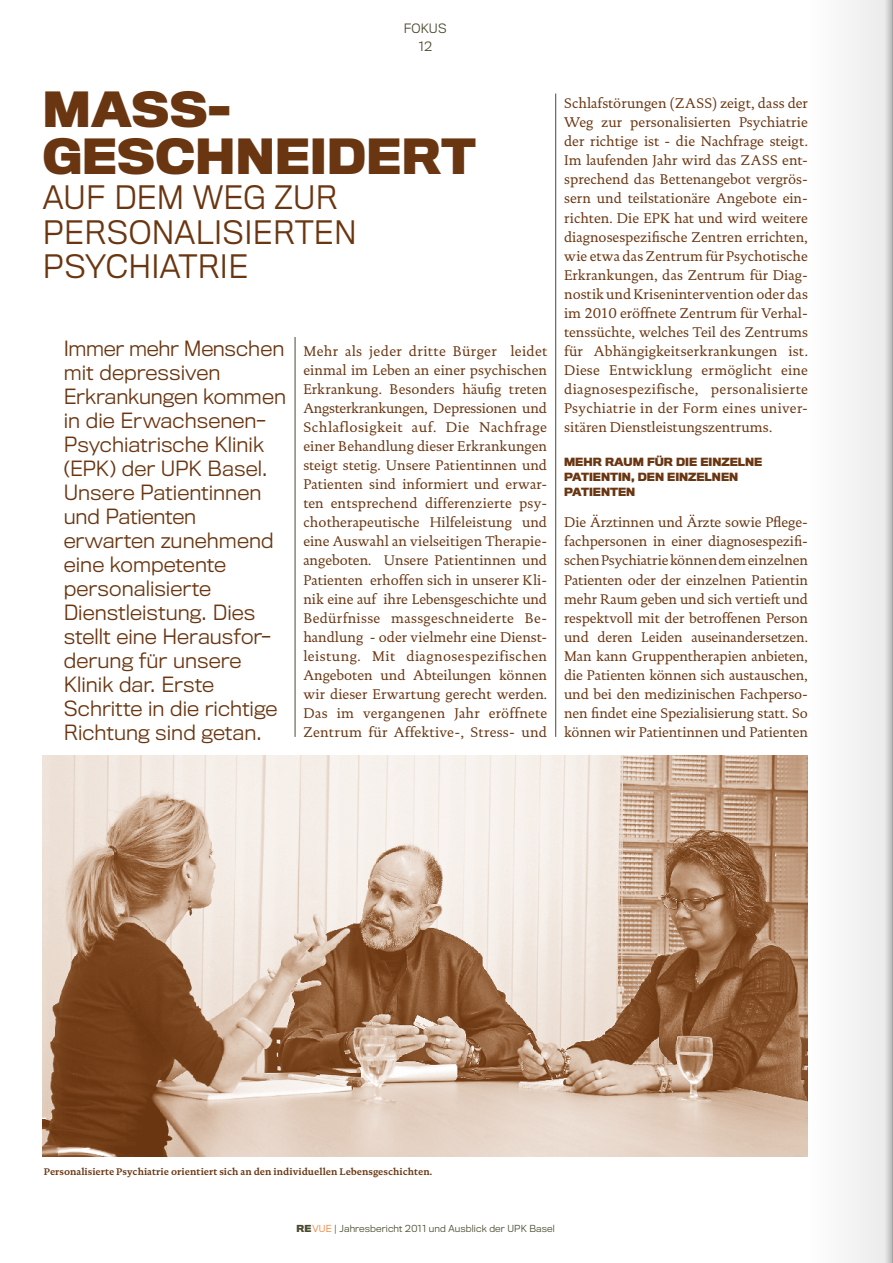
<style>
.page{position:relative;width:893px;height:1263px;background:#fff}
.page>*{position:absolute;margin:0;border:0;box-sizing:border-box;transform-origin:0 0}
.t1{font:700 45px/47.2px "Titling Gothic FB Normal";letter-spacing:.01em;color:#6a3611}
.t2{font:300 30px/34.5px "Titling Gothic FB Normal";letter-spacing:.01em;color:#6a3611}
.t3{font:300 19.5px/24px "Titling Gothic FB Normal";color:#6a3611}
.t4{font:14.25px/19px "DTL Documenta TOT";color:#6a3611;text-align:justify}
.t5{font:300 12px/18px "Titling Gothic FB Normal";color:#4a4a30;text-align:right}
.t6{font:700 10.5px/15px "Titling Gothic FB Normal";color:#6a3611}
.t7{font:700 9.75px "DTL Documenta TOT";color:#6a3611}
.t8{font:300 9px "Titling Gothic FB Normal";letter-spacing:.01em;color:#4a4a30}
.s1{font-weight:700}
.s2{color:#f47d30}
</style>
<div class="page">
<div style="left:808px;top:0;width:85px;height:1263px;background:#f5f5f5"></div>
<svg style="left:884px;top:0;width:8px;height:1263px"></svg>
<hr style="left:892px;top:0;width:1px;height:1263px;background:#e3e3e3">
<hr style="left:295px;top:337px;width:1px;height:400px;background:#4a4a30">
<hr style="left:555px;top:94px;width:1px;height:643px;background:#4a4a30">
<img style="left:43px;top:756px;width:765px;height:400px">
<p class="t5" style="left:404px;top:20px;width:30px">fokus<br>12</p>
<h1 class="t1" style="left:43px;top:87px;width:434px">MASS-<br>GESCHNEIDERT</h1>
<h2 class="t2" style="left:43px;top:181px;width:296px">Auf dem Weg zu r perso-nalisi</h2>
<h2 class="t2" style="left:253px;top:215px;width:100px">erten</h2>
<h2 class="t2" style="left:43px;top:250px;width:104px">Psychiat</h2>
<h2 class="t2" style="left:198px;top:250px;width:52px">rie</h2>
<p class="t3" style="left:64px;top:337px;width:224px">Immer mehr Menschen mit depressiven<br>Erkrankungen kommen in die Erwachsenen-<br>Psychiatrische Klinik (EPK) der UPK Basel.<br>Unsere Patientinnen und Patienten erwarten zunehmend eine kompetente personalisierte<br>Dienstleistung. Dies stellt eine Herausfor&shy;derung für unsere<br>Klinik dar. Erste<br>Schritte in die richtige<br>Richtung sind getan.</p>
<p class="t4" style="left:303px;top:341px;width:245px">Mehr als jeder dritte Bürger leidet einmal im Leben an einer psychischen Erkrankung. Besonders häufig treten Angsterkrankungen, Depressionen und Schlaflosigkeit auf. Die Nachfrage einer Behandlung dieser Erkrankungen steigt stetig. Unsere Patientinnen und Patienten sind informiert und erwar&shy;ten entsprechend differenzierte psy&shy;chotherapeutische Hilfeleistung und eine Auswahl an vielseitigen Therapie&shy;angeboten. Unsere Patientinnen und Patienten erhoffen sich in unserer Kli&shy;nik eine auf ihre Lebensgeschichte und Bedürfnisse massgeschneiderte Be&shy;handlung - oder vielmehr eine Dienst&shy;leistung. Mit diagnosespezifischen Angeboten und Abteilungen können wir dieser Erwartung gerecht werden.<br>Das im vergangenen Jahr eröffnete Zentrum für Affektive-, Stress- und</p>
<p class="t4" style="left:564px;top:94px;width:245px;text-align:left">Schlafstörungen (ZASS) zeigt, dass der Weg zur personalisierten Psychiatrie der richtige ist - die Nachfrage steigt.<br>Im laufenden Jahr wird das ZASS ent&shy;sprechend das Bettenangebot vergrös&shy;sern und teilstationäre Angebote ein&shy;richten. Die EPK hat und wird weitere diagnosespezifische Zentren errichten, wie etwa das Zentrum für Psychotische Erkrankungen, das Zentrum für Diag&shy;nostik und Krisenintervention oder das im 2010 eröffnete Zentrum für Verhal&shy;tenssüchte, welches Teil des Zentrums für Abhängigkeitserkrankungen ist.<br>Diese Entwicklung ermöglicht eine diagnosespezifische, personalisierte Psychiatrie in der Form eines univer&shy;sitären Dienstleistungszentrums.</p>
<p class="t6" style="left:564px;top:455px;width:200px">MEHR RAUM FÜR DIE EINZELNE<br>PATIENTIN, DEN EINZELNEN<br>PATIENTEN</p>
<p class="t4" style="left:564px;top:513px;width:245px">Die Ärztinnen und Ärzte sowie Pflege&shy;fachpersonen in einer diagnosespezifi&shy;schen Psychiatrie können dem einzelnen Patienten oder der einzelnen Patientin mehr Raum geben und sich vertieft und respektvoll mit der betroffenen Person und deren Leiden auseinandersetzen.<br>Man kann Gruppentherapien anbieten, die Patienten können sich austauschen, und bei den medizinischen Fachperso&shy;nen findet eine Spezialisierung statt. So können wir Patientinnen und Patienten</p>
<p class="t7" style="left:44px;top:1166px;width:390px">Personalisierte Psychiatrie orientiert sich an den individuellen Lebensgeschichten.</p>
<p class="t8" style="left:296px;top:1223px;width:260px"><span class="s1">RE</span><span class="s2">vue</span> | Jahresbericht 2011 und Ausblick der U PK Basel</p>
</div>
